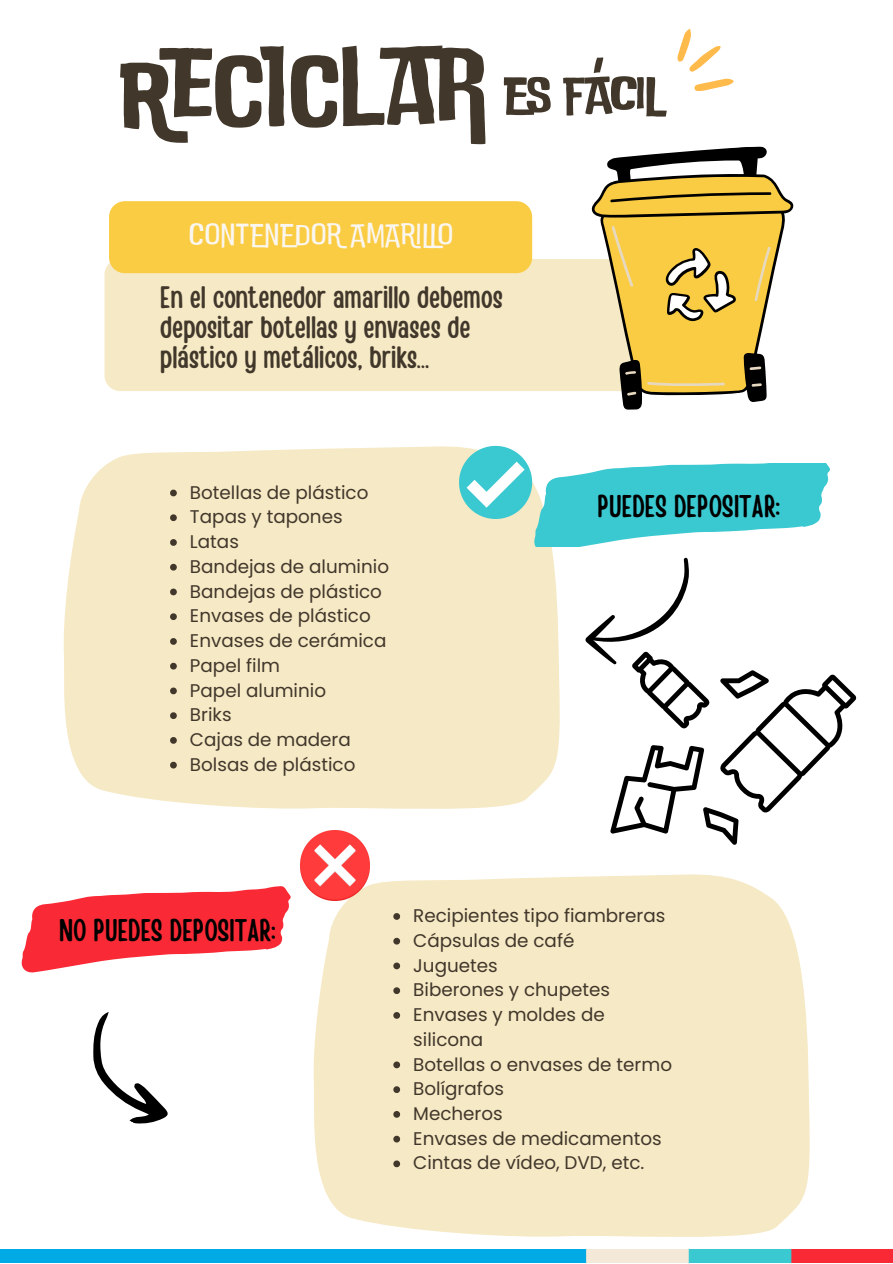
<style>
.page{position:relative;width:893px;height:1264px;background:#fff}
.page>*{position:absolute;margin:0;border:0;box-sizing:border-box;transform-origin:0 0}
.t1{font:101.4px "Do Ub Le Ba Ss";color:#41372b}
.t2{font:50.1px "Do Ub Le Ba Ss";letter-spacing:-.045em;color:#41372b}
.t3{font:300 32.7px "Do Ub Le Ba Ss";color:#faf6f0}
.t4{font:31.2px "Handy Casual Condensed";color:#000}
.t5{font:30.9px/30.3px "Handy Casual Condensed";color:#41372b}
.t6{font:18.3px/24.8px "Poppins";color:#41372b}
</style>
<div class="page">
<div style="left:104px;top:259px;width:543px;height:132px;background:#f6e9c5;border-radius:16px"></div>
<div style="left:109px;top:201px;width:423px;height:72px;background:#facc44;border-radius:16px"></div>
<div style="left:313px;top:874px;width:497px;height:363px;background:#f6e9c5"></div>
<img style="left:300px;top:830px;width:70px;height:70px">
<svg style="left:677px;top:29px;width:56px;height:62px"></svg>
<svg style="left:591px;top:146px;width:203px;height:264px;fill:#facc44"></svg>
<img style="left:0;top:1249px;width:892px;height:13px">
<div style="left:63px;top:445px;width:499px;height:364px;background:#f6e9c5"></div>
<svg style="left:21px;top:886px;width:270px;height:87px"></svg>
<svg style="left:93px;top:1012px;width:75px;height:112px"></svg>
<svg style="left:459px;top:446px;width:371px;height:100px"></svg>
<svg style="left:585px;top:557px;width:271px;height:287px"></svg>
<svg style="left:170px;top:489px;width:7px;height:7px"></svg>
<svg style="left:170px;top:514px;width:7px;height:7px"></svg>
<svg style="left:170px;top:539px;width:7px;height:7px"></svg>
<svg style="left:170px;top:564px;width:7px;height:6px"></svg>
<svg style="left:170px;top:588px;width:7px;height:7px"></svg>
<svg style="left:170px;top:613px;width:7px;height:7px"></svg>
<svg style="left:170px;top:638px;width:7px;height:6px"></svg>
<svg style="left:170px;top:662px;width:7px;height:7px"></svg>
<svg style="left:170px;top:687px;width:7px;height:7px"></svg>
<svg style="left:170px;top:712px;width:7px;height:7px"></svg>
<svg style="left:170px;top:737px;width:7px;height:6px"></svg>
<svg style="left:170px;top:761px;width:7px;height:7px"></svg>
<svg style="left:393px;top:913px;width:7px;height:6px"></svg>
<svg style="left:393px;top:937px;width:7px;height:7px"></svg>
<svg style="left:393px;top:962px;width:7px;height:7px"></svg>
<svg style="left:393px;top:987px;width:7px;height:7px"></svg>
<svg style="left:393px;top:1012px;width:7px;height:6px"></svg>
<svg style="left:393px;top:1061px;width:7px;height:7px"></svg>
<svg style="left:393px;top:1086px;width:7px;height:6px"></svg>
<svg style="left:393px;top:1110px;width:7px;height:7px"></svg>
<svg style="left:393px;top:1135px;width:7px;height:7px"></svg>
<svg style="left:393px;top:1160px;width:7px;height:7px"></svg>
<p class="t1" style="left:118px;top:31px;width:371px">RECICLAR</p>
<p class="t2" style="left:502px;top:60px;width:156px">ES FÁCIL</p>
<p class="t3" style="left:188px;top:212px;width:266px">CONTENEDOR AMARILLO</p>
<p class="t5" style="left:160px;top:280px;width:344px">En el contenedor amarillo debemos depositar botellas y envases de plástico y metálicos, briks…</p>
<p class="t6" style="left:190px;top:480px;width:180px">Botellas de plástico</p>
<p class="t6" style="left:190px;top:504px;width:154px">Tapas y tapones</p>
<p class="t6" style="left:190px;top:529px;width:50px">Latas</p>
<p class="t6" style="left:190px;top:554px;width:201px">Bandejas de aluminio</p>
<p class="t6" style="left:190px;top:579px;width:193px">Bandejas de plástico</p>
<p class="t6" style="left:190px;top:603px;width:182px">Envases de plástico</p>
<p class="t6" style="left:190px;top:628px;width:198px">Envases de cerámica</p>
<p class="t6" style="left:190px;top:653px;width:92px">Papel film</p>
<p class="t6" style="left:190px;top:677px;width:138px">Papel aluminio</p>
<p class="t6" style="left:190px;top:702px;width:43px">Briks</p>
<p class="t6" style="left:190px;top:727px;width:162px">Cajas de madera</p>
<p class="t6" style="left:190px;top:752px;width:167px">Bolsas de plástico</p>
<p class="t4" style="left:597px;top:486px;width:184px">PUEDES DEPOSITAR:</p>
<p class="t4" style="left:59px;top:909px;width:218px">NO PUEDES DEPOSITAR:</p>
<p class="t6" style="left:413px;top:903px;width:253px">Recipientes tipo fiambreras</p>
<p class="t6" style="left:413px;top:928px;width:163px">Cápsulas de café</p>
<p class="t6" style="left:413px;top:952px;width:86px">Juguetes</p>
<p class="t6" style="left:413px;top:977px;width:198px">Biberones y chupetes</p>
<p class="t6" style="left:413px;top:1002px;width:193px">Envases y moldes de silicona</p>
<p class="t6" style="left:413px;top:1051px;width:260px">Botellas o envases de termo</p>
<p class="t6" style="left:413px;top:1076px;width:92px">Bolígrafos</p>
<p class="t6" style="left:413px;top:1101px;width:91px">Mecheros</p>
<p class="t6" style="left:413px;top:1125px;width:250px">Envases de medicamentos</p>
<p class="t6" style="left:413px;top:1150px;width:233px">Cintas de vídeo, DVD, etc.</p>
</div>
